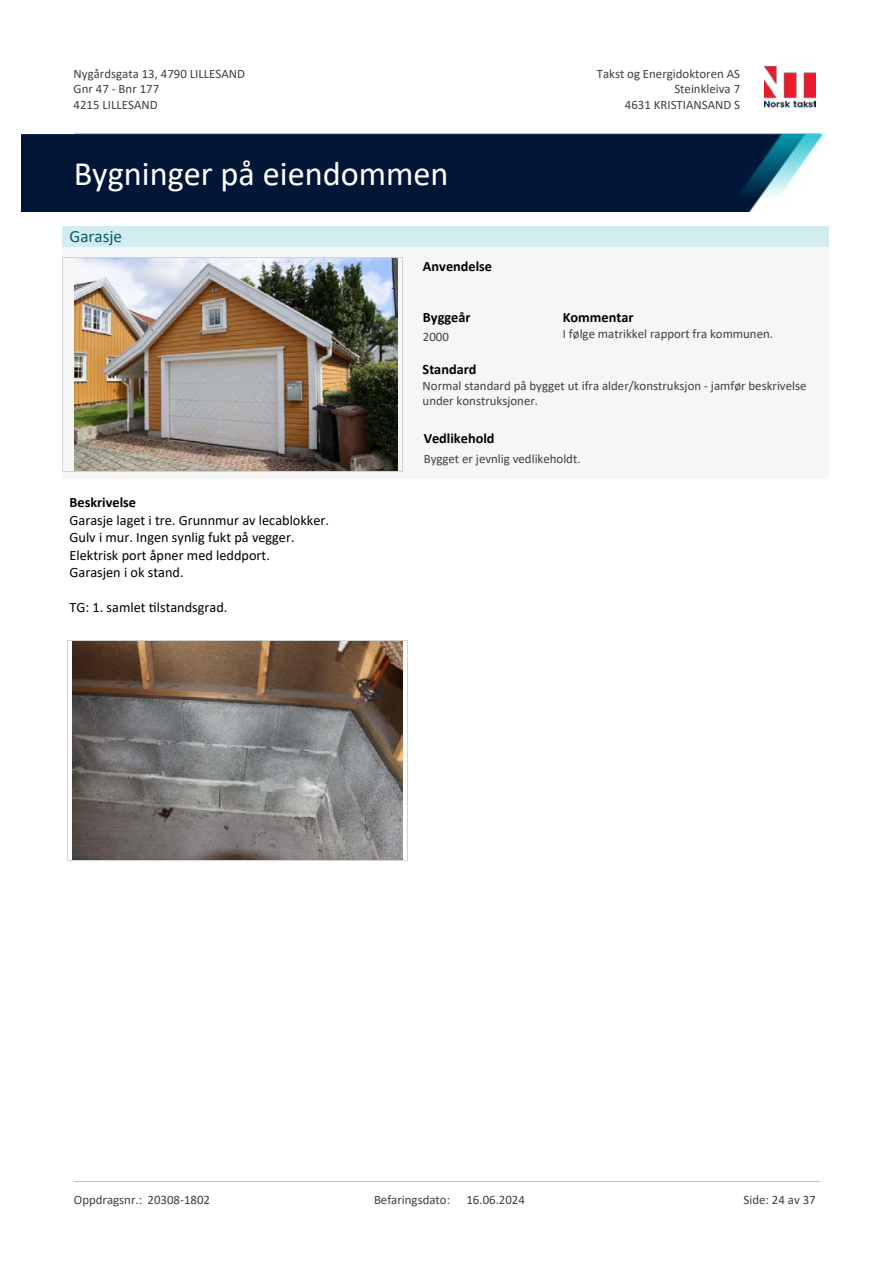
<style>
.page{position:relative;width:893px;height:1263px;background:#fff}
.page>*{position:absolute;margin:0;border:0;box-sizing:border-box;transform-origin:0 0}
.t1{font:34.35px "Calibri";color:#fff}
.t2{font:17.1px "Calibri";color:#065c69}
.t3{font:14.25px/17.4px "Calibri";color:#000}
.t4{font:700 14.25px "Calibri";color:#000}
.t5{font:12.9px/15.8px "Calibri";color:#404040}
</style>
<div class="page">
<img style="left:21px;top:134px;width:802px;height:77px">
<div style="left:62px;top:226px;width:767px;height:21px;background:#d3ecf1"></div>
<div style="left:62px;top:247px;width:767px;height:231px;background:#f6f6f6"></div>
<img style="left:75px;top:258px;width:322px;height:213px">
<hr style="left:62px;top:257px;width:1px;height:214px;background:#d3d3d3">
<hr style="left:402px;top:257px;width:1px;height:214px;background:#d3d3d3">
<hr style="left:62px;top:257px;width:340px;height:1px;background:#d3d3d3">
<hr style="left:62px;top:471px;width:340px;height:1px;background:#d3d3d3">
<img style="left:73px;top:642px;width:330px;height:218px">
<hr style="left:68px;top:641px;width:1px;height:219px;background:#d3d3d3">
<hr style="left:408px;top:641px;width:1px;height:219px;background:#d3d3d3">
<hr style="left:68px;top:641px;width:340px;height:1px;background:#d3d3d3">
<hr style="left:68px;top:860px;width:340px;height:1px;background:#d3d3d3">
<img style="left:765px;top:65px;width:50px;height:43px">
<hr style="left:74px;top:133px;width:745px;height:1px;background:#c0c0c0">
<hr style="left:74px;top:1181px;width:745px;height:1px;background:#c0c0c0">
<p class="t5" style="left:74px;top:65px;width:173px">Nygårdsgata 13, 4790 LILLESAND<br>Gnr 47 - Bnr 177<br>4215 LILLESAND</p>
<p class="t5" style="left:597px;top:65px;width:145px">Takst og Energidoktoren AS</p>
<p class="t5" style="left:674px;top:81px;width:67px">Steinkleiva 7</p>
<p class="t5" style="left:625px;top:96px;width:117px">4631 KRISTIANSAND S</p>
<h1 class="t1" style="left:74px;top:149px;width:376px">Bygninger på eiendommen</h1>
<h2 class="t2" style="left:70px;top:225px;width:54px">Garasje</h2>
<p class="t4" style="left:70px;top:492px;width:68px">Beskrivelse</p>
<p class="t3" style="left:70px;top:511px;width:261px">Garasje laget i tre. Grunnmur av lecablokker.<br>Gulv i mur. Ingen synlig fukt på vegger.<br>Elektrisk port åpner med leddport.<br>Garasjen i ok stand.</p>
<p class="t3" style="left:70px;top:598px;width:159px">TG: 1. samlet 琀椀lstandsgrad.</p>
<p class="t4" style="left:423px;top:256px;width:71px">Anvendelse</p>
<p class="t4" style="left:423px;top:307px;width:49px">Byggeår</p>
<p class="t4" style="left:563px;top:307px;width:72px">Kommentar</p>
<p class="t5" style="left:423px;top:328px;width:28px">2000</p>
<p class="t5" style="left:563px;top:326px;width:212px">I følge matrikkel rapport fra kommunen.</p>
<p class="t5" style="left:423px;top:377px;width:385px">Normal standard på bygget ut ifra alder/konstruksjon - jamfør beskrivelse under konstruksjoner.</p>
<p class="t4" style="left:423px;top:359px;width:55px">Standard</p>
<p class="t4" style="left:424px;top:428px;width:72px">Vedlikehold</p>
<p class="t5" style="left:424px;top:450px;width:158px">Bygget er jevnlig vedlikeholdt.</p>
<p class="t5" style="left:74px;top:1192px;width:138px">Oppdragsnr.: 20308-1802</p>
<p class="t5" style="left:374px;top:1192px;width:78px">Befaringsdato:</p>
<p class="t5" style="left:466px;top:1192px;width:60px">16.06.2024</p>
<p class="t5" style="left:744px;top:1192px;width:74px">Side: 24 av 37</p>
</div>
